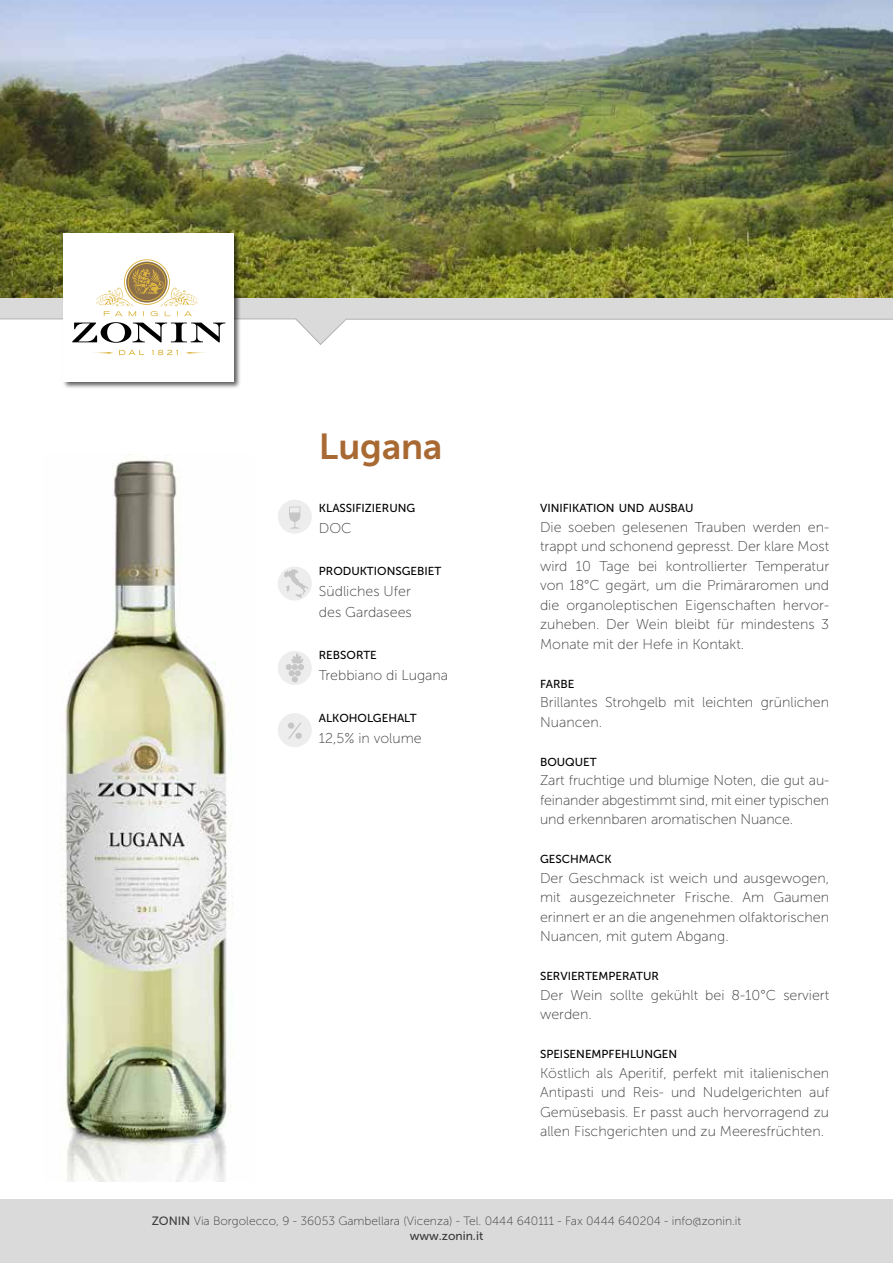
<style>
.page{position:relative;width:893px;height:1263px;background:#fff}
.page>*{position:absolute;margin:0;border:0;box-sizing:border-box;transform-origin:0 0}
.t1{font:36px "Museo Sans 700";color:#a86933}
.t2{font:14.25px/19.5px "Museo Sans 100";color:#3c3c3b;text-align:justify}
.t3{font:12px "Museo Sans 100";color:#3c3c3b}
.t4{font:12px "Museo Sans 500";color:#3c3c3b}
.t5{font:11.55px "Museo Sans 500";color:#000}
.s1{font-family:"Museo Sans 500"}
</style>
<div class="page">
<div style="left:0;top:1199px;width:893px;height:64px;background:#dadada"></div>
<img style="left:0;top:0;width:893px;height:259px">
<div style="left:62px;top:231px;width:179px;height:158px;background:#000;opacity:.65"></div>
<div style="left:64px;top:233px;width:170px;height:149px;background:#fff"></div>
<svg style="left:0;top:259px;width:893px;height:96px"></svg>
<img style="left:60px;top:454px;width:173px;height:727px">
<div style="left:278px;top:566px;width:34px;height:34px;background:#ededed;border-radius:50%"></div>
<svg style="left:284px;top:569px;width:24px;height:29px"></svg>
<div style="left:278px;top:651px;width:34px;height:34px;background:#ededed;border-radius:50%"></div>
<svg style="left:286px;top:653px;width:18px;height:29px"></svg>
<div style="left:278px;top:713px;width:34px;height:34px;background:#ededed;border-radius:50%"></div>
<svg style="left:288px;top:722px;width:14px;height:17px"></svg>
<div style="left:278px;top:500px;width:34px;height:34px;background:#ededed;border-radius:50%"></div>
<svg style="left:289px;top:507px;width:11px;height:22px"></svg>
<h1 class="t1" style="left:319px;top:427px;width:125px">Lugana</h1>
<p class="t5" style="left:319px;top:502px;width:98px">KLASSIFIZIERUNG</p>
<p class="t2" style="left:319px;top:519px;width:34px">DOC</p>
<p class="t5" style="left:319px;top:565px;width:124px">PRODUKTIONSGEBIET</p>
<p class="t2" style="left:319px;top:581px;width:94px;line-height:21px">Südliches Ufer des Gardasees</p>
<p class="t5" style="left:319px;top:649px;width:60px">REBSORTE</p>
<p class="t2" style="left:319px;top:666px;width:131px">Trebbiano di Lugana</p>
<p class="t5" style="left:319px;top:712px;width:99px">ALKOHOLGEHALT</p>
<p class="t2" style="left:319px;top:729px;width:104px">12,5% in volume</p>
<p class="t5" style="left:540px;top:502px;width:155px">VINIFIKATION UND AUSBAU</p>
<p class="t2" style="left:540px;top:517px;width:291px">Die soeben gelesenen Trauben werden en&shy;trappt und schonend gepresst. Der klare Most wird 10 Tage bei kontrollierter Temperatur von 18°C gegärt, um die Primäraromen und die organoleptischen Eigenschaften hervor&shy;zuheben. Der Wein bleibt für mindestens 3<br>Monate mit der Hefe in Kontakt.</p>
<p class="t5" style="left:540px;top:677px;width:36px">FARBE</p>
<p class="t2" style="left:540px;top:693px;width:291px">Brillantes Strohgelb mit leichten grünlichen<br>Nuancen.</p>
<p class="t5" style="left:540px;top:755px;width:58px">BOUQUET</p>
<p class="t2" style="left:540px;top:771px;width:291px">Zart fruchtige und blumige Noten, die gut au&shy;feinander abgestimmt sind, mit einer typischen und erkennbaren aromatischen Nuance.</p>
<p class="t5" style="left:540px;top:853px;width:73px">GESCHMACK</p>
<p class="t2" style="left:540px;top:868px;width:291px">Der Geschmack ist weich und ausgewogen, mit ausgezeichneter Frische. Am Gaumen erinnert er an die angenehmen olfaktorischen Nuancen, mit gutem Abgang.</p>
<p class="t5" style="left:540px;top:970px;width:120px">SERVIERTEMPERATUR</p>
<p class="t2" style="left:540px;top:985px;width:291px">Der Wein sollte gekühlt bei 8-10°C serviert werden.</p>
<p class="t5" style="left:540px;top:1048px;width:139px">SPEISENEMPFEHLUNGEN</p>
<p class="t2" style="left:540px;top:1063px;width:291px">Köstlich als Aperitif, perfekt mit italienischen Antipasti und Reis- und Nudelgerichten auf Gemüsebasis. Er passt auch hervorragend zu allen Fischgerichten und zu Meeresfrüchten.</p>
<p class="t3" style="left:152px;top:1215px;width:591px"><span class="s1">ZONIN</span> Via Borgolecco, 9 - 36053 Gambellara (Vicenza) - Tel. 0444 640111 - Fax 0444 640204 - info@zonin.it</p>
<p class="t4" style="left:410px;top:1229px;width:75px">www.zonin.it</p>
</div>
